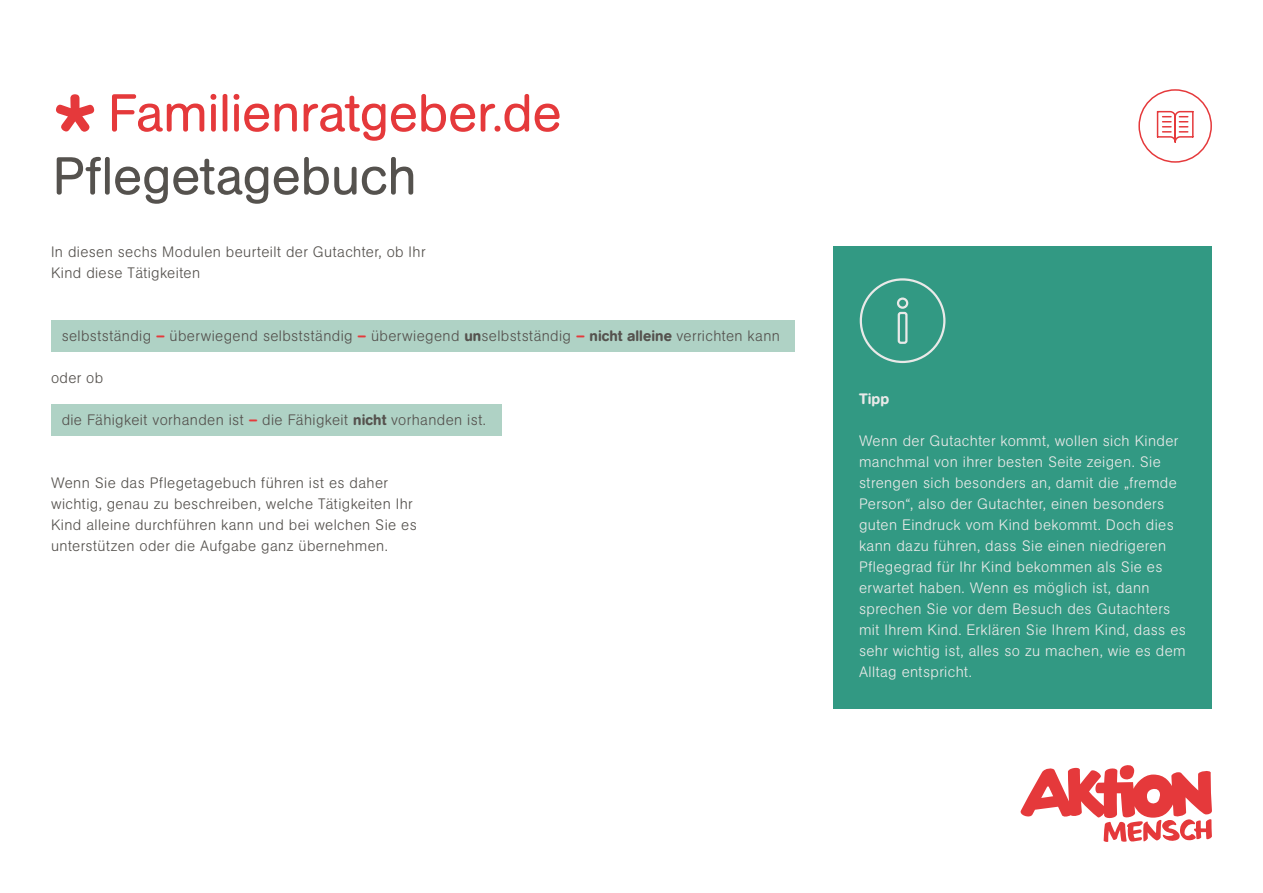
<style>
.page{position:relative;width:1263px;height:893px;background:#fff}
.page>*{position:absolute;margin:0;border:0;box-sizing:border-box;transform-origin:0 0}
.t1{font:52.5px "AG Book Rounded Pro";letter-spacing:-.01em;color:#e5393b}
.t2{font:52.5px "AG Book Rounded Pro";letter-spacing:-.005em;color:#55524e}
.t3{font:300 15px/21px "AG Book Rounded Pro";letter-spacing:.025em;color:#e9e9e8}
.t4{font:300 15px/21px "AG Book Rounded Pro";letter-spacing:.025em;color:#55524e}
.t5{font:500 15px "AG Book Rounded Pro";color:#e9e9e8}
.s1{font-weight:500;color:#e5393b}
.s2{font-weight:500}
</style>
<div class="page">
<div style="left:51px;top:320px;width:743px;height:32px;background:#afd2c5"></div>
<div style="left:51px;top:404px;width:450px;height:32px;background:#afd2c5"></div>
<svg style="left:56px;top:94px;width:38px;height:38px"></svg>
<div style="left:1138px;top:89px;width:74px;height:74px;border:2px solid #e5393b;border-radius:50%"></div>
<svg style="left:1156px;top:110px;width:38px;height:33px"></svg>
<div style="left:833px;top:247px;width:379px;height:462px;background:#329983"></div>
<svg style="left:859px;top:278px;width:87px;height:86px"></svg>
<svg style="left:1020px;top:765px;width:192px;height:77px"></svg>
<p class="t1" style="left:108px;top:79px;width:455px">Familienratgeber.de</p>
<h2 class="t2" style="left:53px;top:142px;width:366px">Pflegetagebuch</h2>
<p class="t4" style="left:51px;top:241px;width:376px">In diesen sechs Modulen beurteilt der Gutachter, ob Ihr<br>Kind diese Tätigkeiten</p>
<p class="t4" style="left:62px;top:325px;width:720px">selbstständig <span class="s1">–</span> überwiegend selbstständig <span class="s1">–</span> überwiegend <span class="s2">un</span>selbstständig <span class="s1">–</span> <span class="s2">nicht alleine</span> verrichten kann</p>
<p class="t4" style="left:51px;top:367px;width:54px">oder ob</p>
<p class="t4" style="left:62px;top:409px;width:426px">die Fähigkeit vorhanden ist <span class="s1">–</span> die Fähigkeit <span class="s2">nicht</span> vorhanden ist.</p>
<p class="t4" style="left:51px;top:472px;width:367px">Wenn Sie das Pflegetagebuch führen ist es daher wichtig, genau zu beschreiben, welche Tätigkeiten Ihr Kind alleine durchführen kann und bei welchen Sie es unterstützen oder die Aufgabe ganz übernehmen.</p>
<h3 class="t5" style="left:859px;top:389px;width:32px">Tipp</h3>
<p class="t3" style="left:859px;top:430px;width:328px">Wenn der Gutachter kommt, wollen sich Kinder manchmal von ihrer besten Seite zeigen. Sie strengen sich besonders an, damit die „fremde Person“, also der Gutachter, einen besonders guten Eindruck vom Kind bekommt. Doch dies kann dazu führen, dass Sie einen niedrigeren Pflegegrad für Ihr Kind bekommen als Sie es erwartet haben. Wenn es möglich ist, dann sprechen Sie vor dem Besuch des Gutachters mit Ihrem Kind. Erklären Sie Ihrem Kind, dass es sehr wichtig ist, alles so zu machen, wie es dem Alltag entspricht.</p>
</div>
